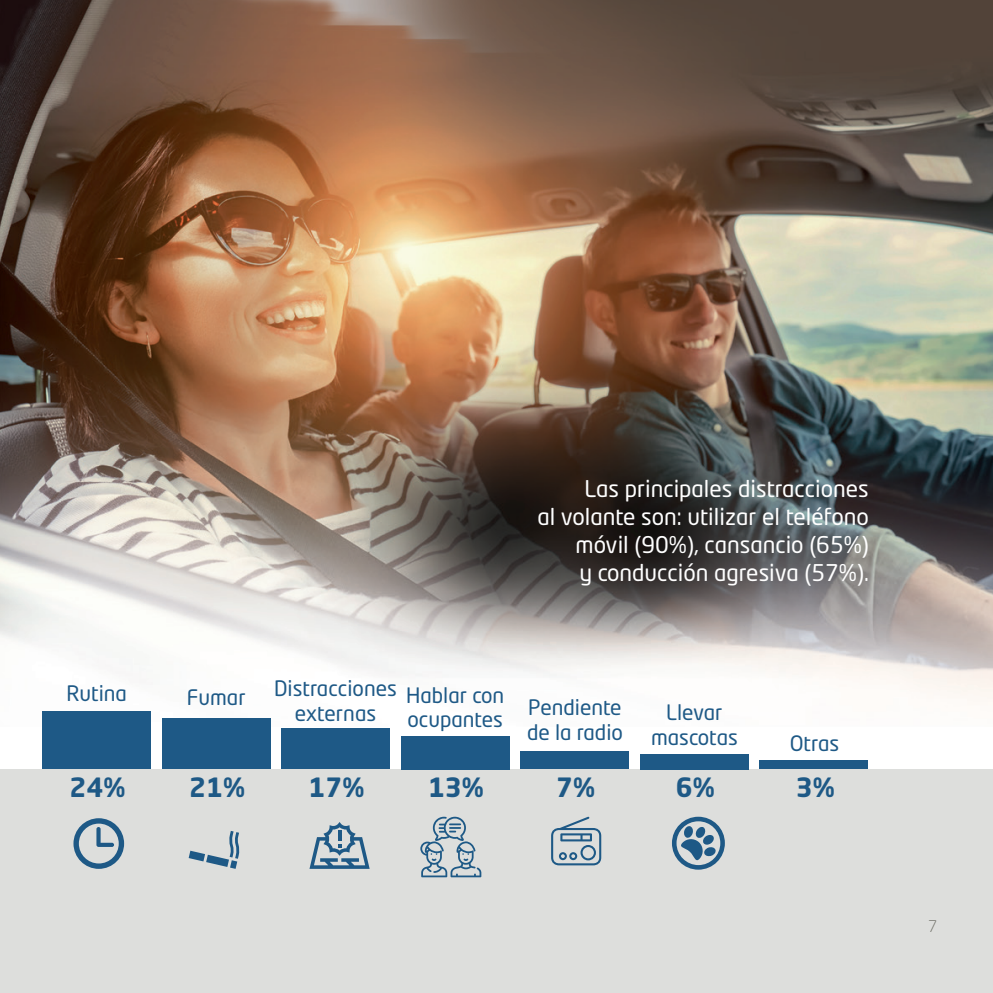
<style>
.page{position:relative;width:993px;height:993px;background:#fff}
.page>*{position:absolute;margin:0;border:0;box-sizing:border-box;transform-origin:0 0}
.t1{font:700 26.25px "Neo Tech Std";color:#1e5986}
.t2{font:22.75px/28px "Neo Tech Std";color:#fff;text-align:right}
.t3{font:21px/24.5px "Neo Tech Std";color:#1e5986;text-align:center}
.t4{font:15.75px/18.9px "Neo Tech Std";color:#fff;text-align:center}
.t5{font:300 15.75px "Neo Tech Std";color:#6d6d65}
</style>
<div class="page">
<div style="left:0;top:769px;width:992px;height:223px;background:#dddedc"></div>
<img style="left:0;top:0;width:992px;height:725px">
<svg style="left:189px;top:831px;width:50px;height:37px"></svg>
<div style="left:640px;top:753px;width:108px;height:16px;background:#1e5986"></div>
<div style="left:759px;top:760px;width:108px;height:9px;background:#1e5986"></div>
<div style="left:401px;top:736px;width:108px;height:33px;background:#1e5986"></div>
<div style="left:520px;top:751px;width:109px;height:18px;background:#1e5986"></div>
<div style="left:43px;top:711px;width:108px;height:58px;background:#1e5986"></div>
<div style="left:162px;top:718px;width:108px;height:51px;background:#1e5986"></div>
<div style="left:281px;top:728px;width:109px;height:41px;background:#1e5986"></div>
<svg style="left:73px;top:818px;width:51px;height:50px"></svg>
<svg style="left:420px;top:816px;width:61px;height:61px"></svg>
<svg style="left:551px;top:816px;width:50px;height:49px"></svg>
<svg style="left:672px;top:816px;width:52px;height:53px"></svg>
<svg style="left:309px;top:822px;width:60px;height:46px"></svg>
<p class="t2" style="left:537px;top:473px;width:333px">Las principales distracciones<br>al volante son: utilizar el teléfono móvil (90%), cansancio (65%)<br>y conducción agresiva (57%).</p>
<p class="t4" style="left:601px;top:539px;width:60px">Quitarse ropa o</p>
<p class="t4" style="left:779px;top:558px;width:83px">Maquillarse</p>
<p class="t4" style="left:695px;top:558px;width:63px">Saltar en</p>
<p class="t3" style="left:66px;top:680px;width:62px">Rutina</p>
<p class="t3" style="left:187px;top:684px;width:60px">Fumar</p>
<p class="t3" style="left:274px;top:676px;width:124px">Distracciones externas</p>
<p class="t3" style="left:406px;top:682px;width:99px;text-align:left">Hablar con ocupantes</p>
<p class="t3" style="left:527px;top:694px;width:97px;text-align:left">Pendiente de la radio</p>
<p class="t3" style="left:651px;top:699px;width:88px">Llevar mascotas</p>
<p class="t3" style="left:789px;top:730px;width:51px">Otras</p>
<p class="t1" style="left:70px;top:770px;width:57px">24%</p>
<p class="t1" style="left:189px;top:770px;width:57px">21%</p>
<p class="t1" style="left:308px;top:770px;width:57px">17%</p>
<p class="t1" style="left:428px;top:770px;width:57px">13%</p>
<p class="t1" style="left:556px;top:770px;width:40px">7%</p>
<p class="t1" style="left:675px;top:770px;width:40px">6%</p>
<p class="t1" style="left:795px;top:770px;width:40px">3%</p>
<p class="t5" style="left:927px;top:916px;width:11px">7</p>
</div>
